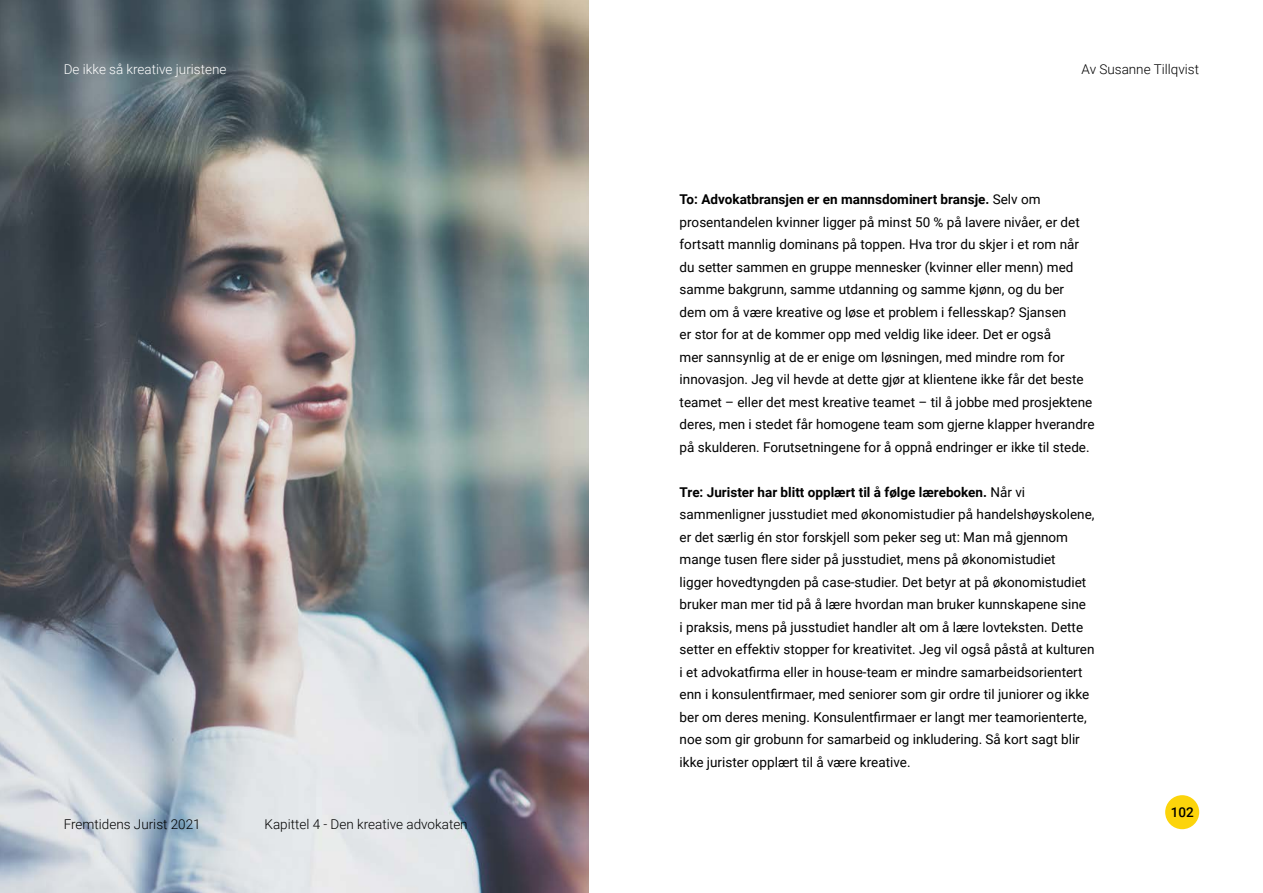
<style>
.page{position:relative;width:1263px;height:893px;background:#fff}
.page>*{position:absolute;margin:0;border:0;box-sizing:border-box;transform-origin:0 0}
.t1{font:13.5px/22.5px "Roboto";color:#000}
.t2{font:300 13.5px "Roboto";color:#000}
.t3{font:300 13.5px "Roboto";color:#fff}
.t4{font:500 13.5px "Roboto";color:#000}
.s1{font-weight:700}
</style>
<div class="page">
<div style="left:1165px;top:795px;width:34px;height:34px;background:#fcd40b;border-radius:50%"></div>
<img style="left:0;top:0;width:588px;height:893px">
<p class="t3" style="left:64px;top:60px;width:164px">De ikke så kreative juristene</p>
<p class="t2" style="left:64px;top:815px;width:138px">Fremtidens Jurist 2021</p>
<p class="t2" style="left:265px;top:815px;width:205px">Kapittel 4 - Den kreative advokaten</p>
<p class="t2" style="left:1081px;top:60px;width:119px">Av Susanne Tillqvist</p>
<p class="t1" style="left:680px;top:187px;width:416px"><span class="s1">To: Advokatbransjen er en mannsdominert bransje.</span> Selv om prosentandelen kvinner ligger på minst 50 % på lavere nivåer, er det fortsatt mannlig dominans på toppen. Hva tror du skjer i et rom når du setter sammen en gruppe mennesker (kvinner eller menn) med samme bakgrunn, samme utdanning og samme kjønn, og du ber<br>dem om å være kreative og løse et problem i fellesskap? Sjansen<br>er stor for at de kommer opp med veldig like ideer. Det er også<br>mer sannsynlig at de er enige om løsningen, med mindre rom for innovasjon. Jeg vil hevde at dette gjør at klientene ikke får det beste teamet – eller det mest kreative teamet – til å jobbe med prosjektene deres, men i stedet får homogene team som gjerne klapper hverandre på skulderen. Forutsetningene for å oppnå endringer er ikke til stede.</p>
<p class="t1" style="left:680px;top:480px;width:416px"><span class="s1">Tre: Jurister har blitt opplært til å følge læreboken.</span> Når vi sammenligner jusstudiet med økonomistudier på handelshøyskolene, er det særlig én stor forskjell som peker seg ut: Man må gjennom mange tusen flere sider på jusstudiet, mens på økonomistudiet<br>ligger hovedtyngden på case-studier. Det betyr at på økonomistudiet bruker man mer tid på å lære hvordan man bruker kunnskapene sine<br>i praksis, mens på jusstudiet handler alt om å lære lovteksten. Dette setter en effektiv stopper for kreativitet. Jeg vil også påstå at kulturen i et advokatfirma eller in house-team er mindre samarbeidsorientert enn i konsulentfirmaer, med seniorer som gir ordre til juniorer og ikke ber om deres mening. Konsulentfirmaer er langt mer teamorienterte, noe som gir grobunn for samarbeid og inkludering. Så kort sagt blir ikke jurister opplært til å være kreative.</p>
<p class="t4" style="left:1171px;top:803px;width:25px">102</p>
</div>
